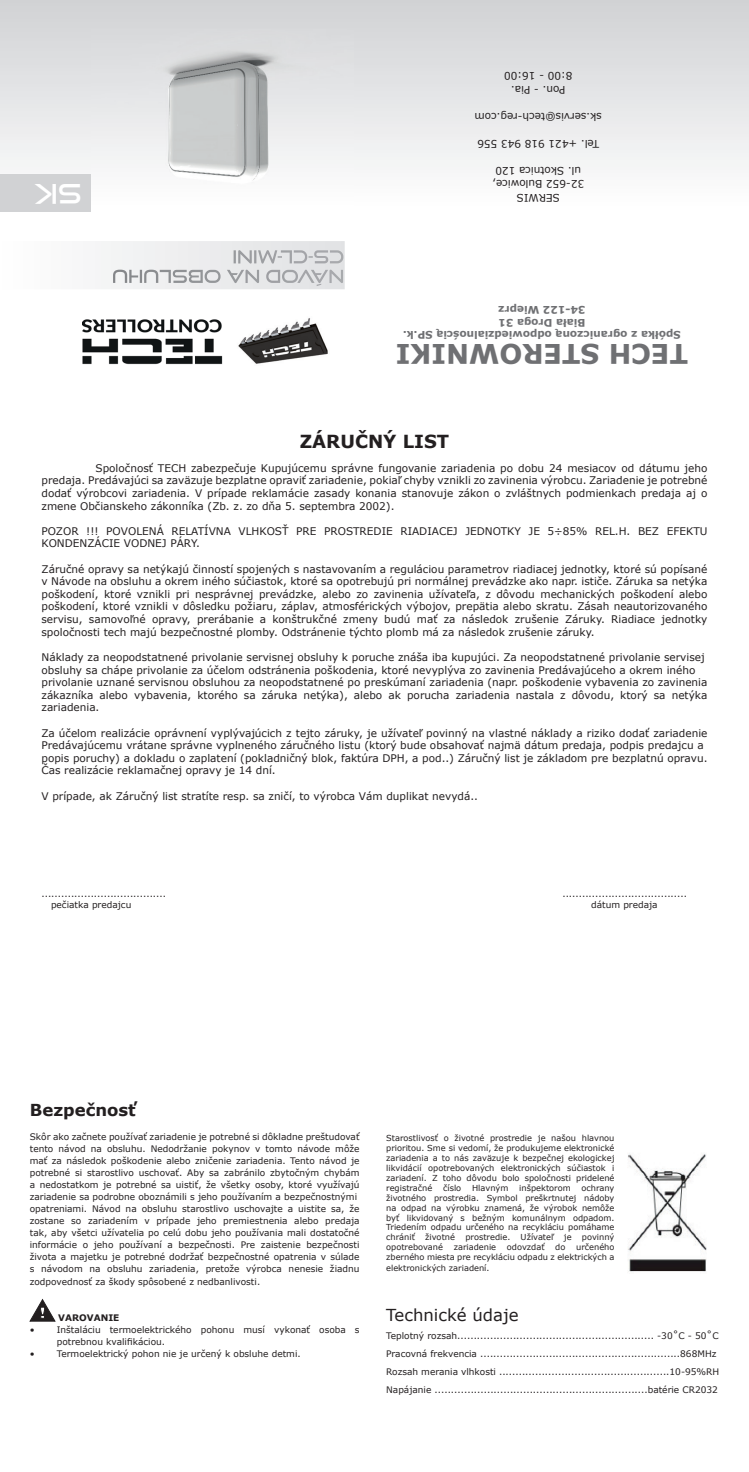
<style>
.page{position:relative;width:749px;height:1472px;background:#fff}
.page>*{position:absolute;margin:0;border:0;box-sizing:border-box;transform-origin:0 0}
.t1{font:700 27px "Verdana";color:#6f7073}
.t2{font:27px "Good Times Rg";color:#fff}
.t3{font:18px/19.5px "Good Times Rg";color:#6f7073}
.t4{font:700 18px "Verdana";color:#231f20}
.t5{font:16.5px "Verdana";color:#231f20}
.t6{font:700 16.5px "Verdana";color:#231f20}
.t7{font:10.5px/12.6px "Verdana";color:#231f20}
.t8{font:700 10.5px/12.6px "Verdana";color:#6f7073;text-align:center}
.t9{font:9px/12px "Verdana";color:#231f20}
.t10{font:700 9px "Verdana";color:#231f20}
.t11{font:8.25px/9.9px "Verdana";color:#231f20;text-align:justify}
</style>
<div class="page">
<svg style="left:0;top:0;width:748px;height:167px"></svg>
<svg style="left:101px;top:241px;width:243px;height:48px"></svg>
<div style="left:112px;top:270px;width:231px;height:16px;background:#eaebec"></div>
<div style="left:308px;top:250px;width:35px;height:13px;background:#e2e3e5"></div>
<div style="left:233px;top:250px;width:74px;height:13px;background:#e7e8e9"></div>
<svg style="left:30px;top:1299px;width:25px;height:21px"></svg>
<img style="left:91px;top:30px;width:262px;height:151px">
<div style="left:0;top:174px;width:91px;height:38px;background:#d1d2d4"></div>
<img style="left:628px;top:1154px;width:79px;height:118px">
<img style="left:82px;top:318px;width:246px;height:47px">
<p class="t7" style="left:572px;top:96px;width:70px;line-height:13.5px;text-align:center;rotate:-180deg">Pon. - Pia.<br>8:00 - 16:00</p>
<p class="t7" style="left:601px;top:123px;width:129px;rotate:-180deg">sk.servis@tech-reg.com</p>
<h1 class="t2" style="left:82px;top:210px;width:49px;rotate:-180deg">SK</h1>
<h2 class="t3" style="left:344px;top:286px;width:233px;rotate:-180deg">návod na obsluhu<br>CS-cl-mini</h2>
<p class="t7" style="left:599px;top:150px;width:123px;rotate:-180deg">Tel. +421 918 943 556</p>
<p class="t7" style="left:584px;top:204px;width:93px;line-height:13.5px;text-align:center;rotate:-180deg">SERWIS<br>32-652 Bulowice, ul. Skotnica 120</p>
<p class="t8" style="left:680px;top:342px;width:279px;rotate:-180deg">Spółka z ograniczoną odpowiedzialnością SP.k.<br>Biała Droga 31<br>34-122 Wieprz</p>
<h1 class="t1" style="left:687px;top:373px;width:293px;rotate:-180deg">TECH STEROWNIKI</h1>
<h2 class="t4" style="left:300px;top:429px;width:151px">ZÁRUČNÝ LIST</h2>
<p class="t7" style="left:41px;top:461px;width:667px;text-align:justify;text-indent:54px">Spoločnosť TECH zabezpečuje Kupujúcemu správne fungovanie zariadenia po dobu 24 mesiacov od dátumu jeho predaja. Predávajúci sa zaväzuje bezplatne opraviť zariadenie, pokiaľ chyby vznikli zo zavinenia výrobcu. Zariadenie je potrebné dodať výrobcovi zariadenia. V prípade reklamácie zasady konania stanovuje zákon o zvláštnych podmienkach predaja aj o zmene Občianskeho zákonníka (Zb. z. zo dňa 5. septembra 2002).</p>
<p class="t7" style="left:41px;top:524px;width:667px">POZOR !!! POVOLENÁ RELATÍVNA VLHKOSŤ PRE PROSTREDIE RIADIACEJ JEDNOTKY JE 5÷85% REL.H. BEZ EFEKTU<br>KONDENZÁCIE VODNEJ PÁRY.</p>
<p class="t7" style="left:41px;top:562px;width:667px;text-align:justify">Záručné opravy sa netýkajú činností spojených s nastavovaním a reguláciou parametrov riadiacej jednotky, ktoré sú popísané v Návode na obsluhu a okrem iného súčiastok, ktoré sa opotrebujú pri normálnej prevádzke ako napr. ističe. Záruka sa netýka poškodení, ktoré vznikli pri nesprávnej prevádzke, alebo zo zavinenia užívateľa, z dôvodu mechanických poškodení alebo poškodení, ktoré vznikli v dôsledku požiaru, záplav, atmosférických výbojov, prepätia alebo skratu. Zásah neautorizovaného servisu, samovoľné opravy, prerábanie a konštrukčné zmeny budú mať za následok zrušenie Záruky. Riadiace jednotky spoločnosti tech majú bezpečnostné plomby. Odstránenie týchto plomb má za následok zrušenie záruky.</p>
<p class="t7" style="left:41px;top:650px;width:667px">Náklady za neopodstatnené privolanie servisnej obsluhy k poruche znáša iba kupujúci. Za neopodstatnené privolanie servisej obsluhy sa chápe privolanie za účelom odstránenia poškodenia, ktoré nevyplýva zo zavinenia Predávajúceho a okrem iného privolanie uznané servisnou obsluhou za neopodstatnené po preskúmaní zariadenia (napr. poškodenie vybavenia zo zavinenia zákazníka alebo vybavenia, ktorého sa záruka netýka), alebo ak porucha zariadenia nastala z dôvodu, ktorý sa netýka zariadenia.</p>
<p class="t7" style="left:41px;top:726px;width:667px">Za účelom realizácie oprávnení vyplývajúcich z tejto záruky, je užívateľ povinný na vlastné náklady a riziko dodať zariadenie Predávajúcemu vrátane správne vyplneného záručného listu (ktorý bude obsahovať najmä dátum predaja, podpis predajcu a popis poruchy) a dokladu o zaplatení (pokladničný blok, faktúra DPH, a pod..) Záručný list je základom pre bezplatnú opravu.<br>Čas realizácie reklamačnej opravy je 14 dní.</p>
<p class="t7" style="left:41px;top:789px;width:438px">V prípade, ak Záručný list stratíte resp. sa zničí, to výrobca Vám duplikat nevydá..</p>
<p class="t9" style="left:41px;top:887px;width:126px">......................................</p>
<p class="t9" style="left:562px;top:887px;width:126px">......................................</p>
<p class="t9" style="left:51px;top:898px;width:82px">pečiatka predajcu</p>
<p class="t9" style="left:591px;top:898px;width:68px">dátum predaja</p>
<h3 class="t6" style="left:30px;top:1097px;width:108px">Bezpečnosť</h3>
<p class="t9" style="left:30px;top:1130px;width:331px">Skôr ako začnete používať zariadenie je potrebné si dôkladne preštudovať tento návod na obsluhu. Nedodržanie pokynov v tomto návode môže mať za následok poškodenie alebo zničenie zariadenia. Tento návod je potrebné si starostlivo uschovať. Aby sa zabránilo zbytočným chybám a nedostatkom je potrebné sa uistiť, že všetky osoby, ktoré využívajú zariadenie sa podrobne oboznámili s jeho používaním a bezpečnostnými opatreniami. Návod na obsluhu starostlivo uschovajte a uistite sa, že zostane so zariadením v prípade jeho premiestnenia alebo predaja tak, aby všetci užívatelia po celú dobu jeho používania mali dostatočné informácie o jeho používaní a bezpečnosti. Pre zaistenie bezpečnosti života a majetku je potrebné dodržať bezpečnostné opatrenia v súlade s návodom na obsluhu zariadenia, pretože výrobca nenesie žiadnu</p>
<p class="t9" style="left:30px;top:1275px;width:232px">zodpovednosť za škody spôsobené z nedbanlivosti.</p>
<p class="t10" style="left:58px;top:1311px;width:63px">VAROVANIE</p>
<p class="t9" style="left:30px;top:1323px;width:6px">•</p>
<p class="t9" style="left:57px;top:1323px;width:304px">Inštaláciu termoelektrického pohonu musí vykonať osoba s potrebnou kvalifikáciou.</p>
<p class="t9" style="left:30px;top:1347px;width:6px">•</p>
<p class="t9" style="left:57px;top:1347px;width:245px">Termoelektrický pohon nie je určený k obsluhe detmi.</p>
<p class="t11" style="left:386px;top:1133px;width:230px">Starostlivosť o životné prostredie je našou hlavnou prioritou. Sme si vedomí, že produkujeme elektronické zariadenia a to nás zaväzuje k bezpečnej ekologickej likvidácií opotrebovaných elektronických súčiastok i zariadení. Z toho dôvodu bolo spoločnosti pridelené registračné</p>
<p class="t11" style="left:443px;top:1182px;width:20px">číslo</p>
<p class="t11" style="left:472px;top:1182px;width:38px">Hlavným</p>
<p class="t11" style="left:519px;top:1182px;width:53px">inšpektorom</p>
<p class="t11" style="left:386px;top:1182px;width:230px;text-indent:195px">ochrany životného prostredia. Symbol preškrtnutej nádoby na odpad na výrobku znamená, že výrobok nemôže byť likvidovaný s bežným komunálnym odpadom.<br>Triedením odpadu určeného na recykláciu pomáhame chrániť životné prostredie. Užívateľ je povinný opotrebované</p>
<p class="t11" style="left:453px;top:1242px;width:44px">zariadenie</p>
<p class="t11" style="left:506px;top:1242px;width:39px">odovzdať</p>
<p class="t11" style="left:555px;top:1242px;width:12px">do</p>
<p class="t11" style="left:386px;top:1242px;width:230px;text-align:right">určeného<br>zberného miesta pre recykláciu odpadu z elektrických a</p>
<p class="t11" style="left:386px;top:1262px;width:105px">elektronických zariadení.</p>
<h3 class="t5" style="left:386px;top:1302px;width:134px">Technické údaje</h3>
<p class="t9" style="left:386px;top:1325px;width:334px;line-height:18px">Teplotný rozsah............................................................ -30˚C - 50˚C Pracovná frekvencia .............................................................868MHz Rozsah merania vlhkosti ....................................................10-95%RH Napájanie .................................................................batérie CR2032</p>
</div>
